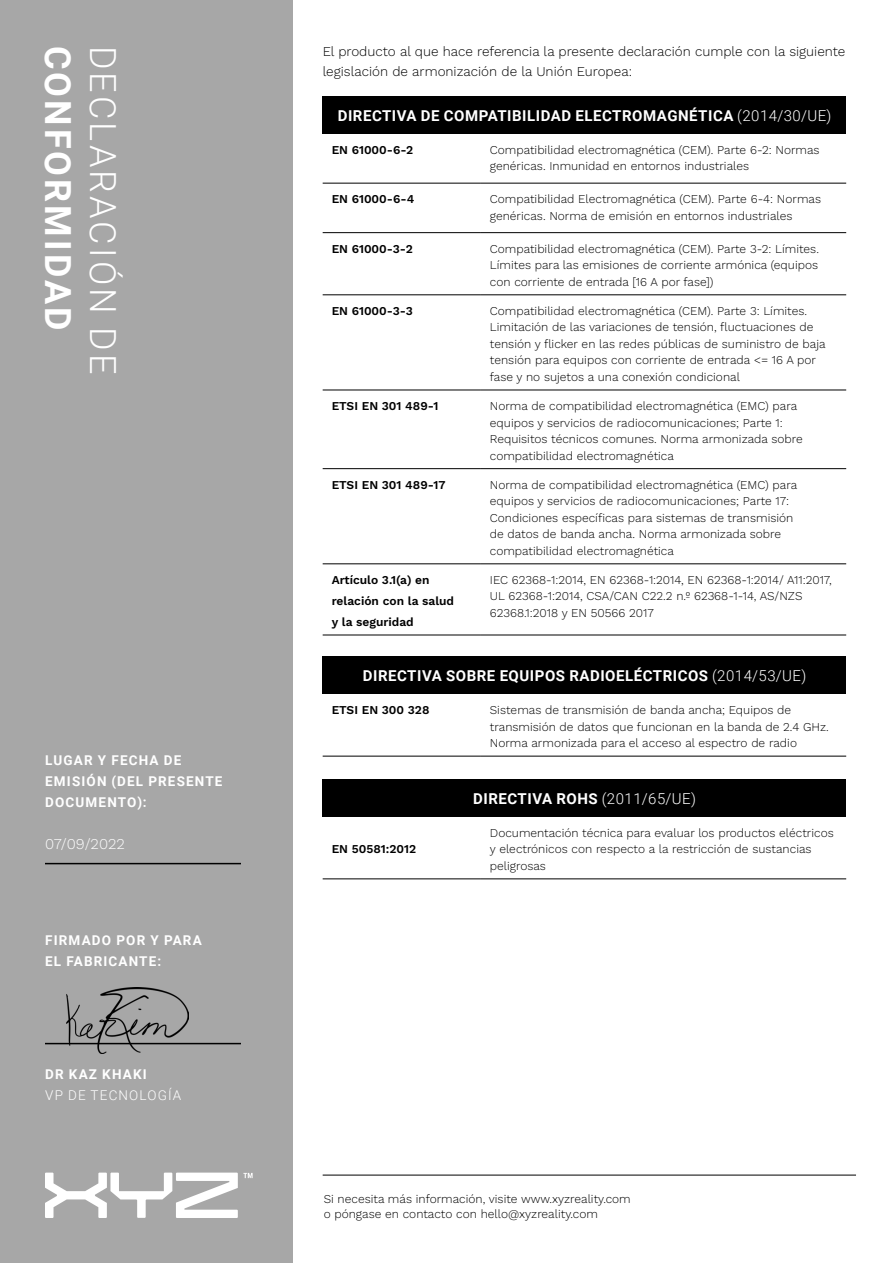
<style>
.page{position:relative;width:893px;height:1263px;background:#fff}
.page>*{position:absolute;margin:0;border:0;box-sizing:border-box;transform-origin:0 0}
.t1{font:300 36px "Roboto";letter-spacing:.085em;color:#fff}
.t2{font:700 36px "Roboto";letter-spacing:.085em;color:#fff}
.t3{font:700 15px "Roboto";letter-spacing:.035em;color:#fff}
.t4{font:300 15px "Work Sans";color:#fff}
.t5{font:300 13.5px/19.5px "Work Sans";color:#000}
.t6{font:700 13.5px/21px "Roboto";letter-spacing:.085em;color:#fff}
.t7{font:300 13.5px "Roboto";letter-spacing:.085em;color:#fff}
.t8{font:300 12px/16.5px "Work Sans";color:#000}
.t9{font:600 12px/21px "Work Sans";color:#000}
.s1{font-weight:300}
</style>
<div class="page">
<div style="left:0;top:0;width:293px;height:1263px;background:#a7a7a7"></div>
<svg style="left:45px;top:1172px;width:208px;height:46px"></svg>
<hr style="left:45px;top:863px;width:196px;height:1px;background:#000">
<hr style="left:45px;top:1043px;width:196px;height:1px;background:#000">
<img style="left:67px;top:987px;width:122px;height:67px">
<div style="left:323px;top:96px;width:523px;height:38px;background:#000"></div>
<hr style="left:323px;top:183px;width:158px;height:1px;background:#000">
<hr style="left:481px;top:183px;width:365px;height:1px;background:#000">
<hr style="left:323px;top:232px;width:158px;height:1px;background:#000">
<hr style="left:481px;top:232px;width:365px;height:1px;background:#000">
<hr style="left:323px;top:294px;width:158px;height:1px;background:#000">
<hr style="left:481px;top:294px;width:365px;height:1px;background:#000">
<hr style="left:323px;top:390px;width:158px;height:1px;background:#000">
<hr style="left:481px;top:390px;width:365px;height:1px;background:#000">
<hr style="left:323px;top:468px;width:158px;height:1px;background:#000">
<hr style="left:481px;top:468px;width:365px;height:1px;background:#000">
<hr style="left:323px;top:563px;width:158px;height:1px;background:#000">
<hr style="left:481px;top:563px;width:365px;height:1px;background:#000">
<hr style="left:323px;top:635px;width:158px;height:1px;background:#000">
<hr style="left:481px;top:635px;width:365px;height:1px;background:#000">
<div style="left:323px;top:656px;width:523px;height:38px;background:#000"></div>
<hr style="left:323px;top:756px;width:158px;height:1px;background:#000">
<hr style="left:481px;top:756px;width:365px;height:1px;background:#000">
<div style="left:323px;top:779px;width:523px;height:38px;background:#000"></div>
<hr style="left:323px;top:878px;width:158px;height:1px;background:#000">
<hr style="left:481px;top:878px;width:365px;height:1px;background:#000">
<hr style="left:323px;top:1175px;width:533px;height:1px;background:#000">
<h1 class="t2" style="left:83px;top:46px;width:286px;rotate:90deg">CONFORMIDAD</h1>
<h1 class="t1" style="left:128px;top:46px;width:330px;rotate:90deg">DECLARACIÓN DE</h1>
<p class="t6" style="left:45px;top:749px;width:179px">LUGAR Y FECHA DE<br>EMISIÓN (DEL PRESENTE<br>DOCUMENTO):</p>
<p class="t4" style="left:45px;top:832px;width:81px">07/09/2022</p>
<p class="t6" style="left:45px;top:929px;width:158px">FIRMADO POR Y PARA<br>EL FABRICANTE:</p>
<p class="t6" style="left:45px;top:1063px;width:103px">DR KAZ KHAKI</p>
<p class="t7" style="left:45px;top:1086px;width:138px">VP DE TECNOLOGÍA</p>
<p class="t5" style="left:323px;top:41px;width:524px">El producto al que hace referencia la presente declaración cumple con la siguiente legislación de armonización de la Unión Europea:</p>
<p class="t3" style="left:338px;top:105px;width:495px">DIRECTIVA DE COMPATIBILIDAD ELECTROMAGNÉTICA <span class="s1">(2014/30/UE)</span></p>
<p class="t9" style="left:332px;top:139px;width:83px">EN 61000-6-2</p>
<p class="t8" style="left:490px;top:141px;width:331px">Compatibilidad electromagnética (CEM). Parte 6-2: Normas genéricas. Inmunidad en entornos industriales</p>
<p class="t9" style="left:332px;top:188px;width:84px">EN 61000-6-4</p>
<p class="t8" style="left:490px;top:190px;width:333px">Compatibilidad Electromagnética (CEM). Parte 6-4: Normas genéricas. Norma de emisión en entornos industriales</p>
<p class="t9" style="left:332px;top:238px;width:83px">EN 61000-3-2</p>
<p class="t8" style="left:490px;top:240px;width:331px;text-align:justify">Compatibilidad electromagnética (CEM). Parte 3-2: Límites.<br>Límites para las emisiones de corriente armónica (equipos con corriente de entrada [16 A por fase])</p>
<p class="t9" style="left:332px;top:300px;width:83px">EN 61000-3-3</p>
<p class="t8" style="left:490px;top:302px;width:337px">Compatibilidad electromagnética (CEM). Parte 3: Límites.<br>Limitación de las variaciones de tensión, fluctuaciones de tensión y flicker en las redes públicas de suministro de baja tensión para equipos con corriente de entrada &lt;= 16 A por fase y no sujetos a una conexión condicional</p>
<p class="t9" style="left:332px;top:395px;width:108px">ETSI EN 301 489-1</p>
<p class="t8" style="left:490px;top:397px;width:314px">Norma de compatibilidad electromagnética (EMC) para equipos y servicios de radiocomunicaciones; Parte 1:<br>Requisitos técnicos comunes. Norma armonizada sobre compatibilidad electromagnética</p>
<p class="t9" style="left:332px;top:474px;width:115px">ETSI EN 301 489-17</p>
<p class="t8" style="left:490px;top:476px;width:309px">Norma de compatibilidad electromagnética (EMC) para equipos y servicios de radiocomunicaciones; Parte 17:<br>Condiciones específicas para sistemas de transmisión de datos de banda ancha. Norma armonizada sobre compatibilidad electromagnética</p>
<p class="t9" style="left:332px;top:569px;width:124px">Artículo 3.1(a) en relación con la salud y la seguridad</p>
<p class="t8" style="left:490px;top:571px;width:343px">IEC 62368-1:2014, EN 62368-1:2014, EN 62368-1:2014/ A11:2017,<br>UL 62368-1:2014, CSA/CAN C22.2 n.º 62368-1-14, AS/NZS<br>62368.1:2018 y EN 50566 2017</p>
<p class="t3" style="left:363px;top:665px;width:445px">DIRECTIVA SOBRE EQUIPOS RADIOELÉCTRICOS <span class="s1">(2014/53/UE)</span></p>
<p class="t9" style="left:332px;top:699px;width:99px">ETSI EN 300 328</p>
<p class="t8" style="left:490px;top:701px;width:340px">Sistemas de transmisión de banda ancha; Equipos de transmisión de datos que funcionan en la banda de 2.4 GHz.<br>Norma armonizada para el acceso al espectro de radio</p>
<p class="t9" style="left:332px;top:838px;width:86px">EN 50581:2012</p>
<p class="t3" style="left:473px;top:788px;width:224px">DIRECTIVA ROHS <span class="s1">(2011/65/UE)</span></p>
<p class="t8" style="left:490px;top:824px;width:345px">Documentación técnica para evaluar los productos eléctricos y electrónicos con respecto a la restricción de sustancias peligrosas</p>
<p class="t8" style="left:324px;top:1190px;width:309px">Si necesita más información, visite www.xyzreality.com</p>
<p class="t8" style="left:324px;top:1205px;width:276px">o póngase en contacto con hello@xyzreality.com</p>
</div>
